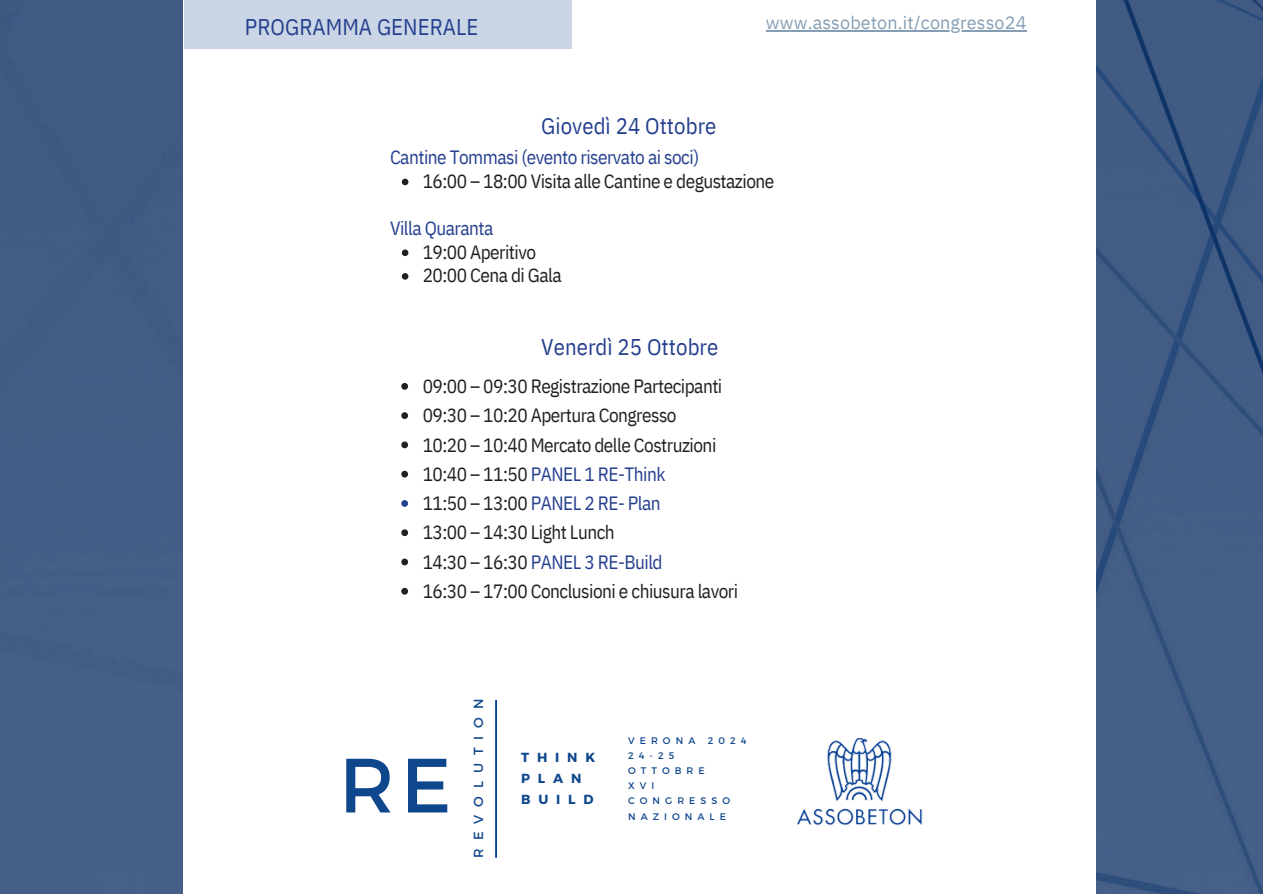
<style>
.page{position:relative;width:1263px;height:894px;background:#fff}
.page>*{position:absolute;margin:0;border:0;box-sizing:border-box;transform-origin:0 0}
.t1{font:76.65px "Montserrat";color:#0f478d}
.t2{font:22.65px "IBM Plex Sans Cond";color:#26408f}
.t3{font:19.2px "IBM Plex Sans Cond";letter-spacing:-.025em;color:#231f20}
.t4{font:19.2px "IBM Plex Sans Cond";letter-spacing:-.025em;color:#26408f}
.t5{font:18px "IBM Plex Sans";letter-spacing:.005em;color:#869eb5}
.t6{font:700 13.2px/20.9px "Montserrat";letter-spacing:.6em;color:#0f478d}
.t7{font:13.2px "Montserrat";letter-spacing:.6em;color:#0f478d}
.t8{font:9.6px/15.1px "Montserrat";letter-spacing:.53em;color:#0f478d}
.s1{color:#231f20}
</style>
<div class="page">
<div style="left:0;top:0;width:1263px;height:893px;background:#435d86"></div>
<div style="left:184px;top:0;width:912px;height:893px;background:#fff"></div>
<svg style="left:402px;top:179px;width:6px;height:6px"></svg>
<svg style="left:402px;top:249px;width:6px;height:7px"></svg>
<svg style="left:402px;top:273px;width:6px;height:6px"></svg>
<svg style="left:401px;top:383px;width:7px;height:6px"></svg>
<svg style="left:401px;top:412px;width:7px;height:7px"></svg>
<svg style="left:401px;top:441px;width:7px;height:7px"></svg>
<svg style="left:401px;top:470px;width:7px;height:7px"></svg>
<svg style="left:401px;top:500px;width:7px;height:6px"></svg>
<svg style="left:401px;top:529px;width:7px;height:7px"></svg>
<svg style="left:401px;top:558px;width:7px;height:7px"></svg>
<svg style="left:401px;top:587px;width:7px;height:7px"></svg>
<hr style="left:495px;top:699px;width:2px;height:158px;background:#03419c">
<img style="left:796px;top:737px;width:127px;height:89px">
<div style="left:184px;top:0;width:387px;height:48px;background:#cad6e5"></div>
<hr style="left:766px;top:30px;width:261px;height:2px;background:#869eb5">
<p class="t2" style="left:245px;top:11px;width:235px">PROGRAMMA GENERALE</p>
<p class="t5" style="left:766px;top:11px;width:262px">www.assobeton.it/congresso24</p>
<h4 class="t2" style="left:541px;top:110px;width:177px">Giovedì 24 Ottobre</h4>
<h2 class="t4" style="left:390px;top:144px;width:311px">Cantine Tommasi (evento riservato ai soci)</h2>
<h4 class="t3" style="left:423px;top:168px;width:353px">16:00 – 18:00 Visita alle Cantine e degustazione</h4>
<h3 class="t4" style="left:390px;top:215px;width:105px">Villa Quaranta</h3>
<h4 class="t3" style="left:423px;top:239px;width:115px">19:00 Aperitivo</h4>
<p class="t3" style="left:423px;top:262px;width:141px">20:00 Cena di Gala</p>
<p class="t2" style="left:541px;top:332px;width:179px">Venerdì 25 Ottobre</p>
<p class="t3" style="left:423px;top:373px;width:301px">09:00 – 09:30 Registrazione Partecipanti</p>
<p class="t3" style="left:423px;top:402px;width:255px">09:30 – 10:20 Apertura Congresso</p>
<p class="t3" style="left:423px;top:432px;width:295px">10:20 – 10:40 Mercato delle Costruzioni</p>
<p class="t4" style="left:423px;top:461px;width:244px"><span class="s1">10:40 – 11:50</span> PANEL 1 RE-Think</p>
<h4 class="t4" style="left:423px;top:490px;width:240px"><span class="s1">11:50 – 13:00</span> PANEL 2 RE- Plan</h4>
<p class="t3" style="left:423px;top:519px;width:194px">13:00 – 14:30 Light Lunch</p>
<p class="t4" style="left:423px;top:549px;width:241px"><span class="s1">14:30 – 16:30</span> PANEL 3 RE-Build</p>
<p class="t3" style="left:423px;top:578px;width:317px">16:30 – 17:00 Conclusioni e chiusura lavori</p>
<p class="t1" style="left:339px;top:735px;width:114px">RE</p>
<h5 class="t7" style="left:470px;top:857px;width:160px;rotate:-90deg">REVOLUTION</h5>
<p class="t6" style="left:521px;top:745px;width:76px">THINK<br>PLAN</p>
<p class="t6" style="left:521px;top:787px;width:74px">BUILD</p>
<p class="t8" style="left:628px;top:732px;width:69px">VERONA</p>
<p class="t8" style="left:708px;top:732px;width:40px">2024</p>
<p class="t8" style="left:628px;top:747px;width:48px">24-25</p>
<p class="t8" style="left:628px;top:762px;width:78px">OTTOBRE</p>
<p class="t8" style="left:628px;top:777px;width:28px">XVI</p>
<p class="t8" style="left:628px;top:792px;width:104px">CONGRESSO<br>NAZIONALE</p>
</div>
